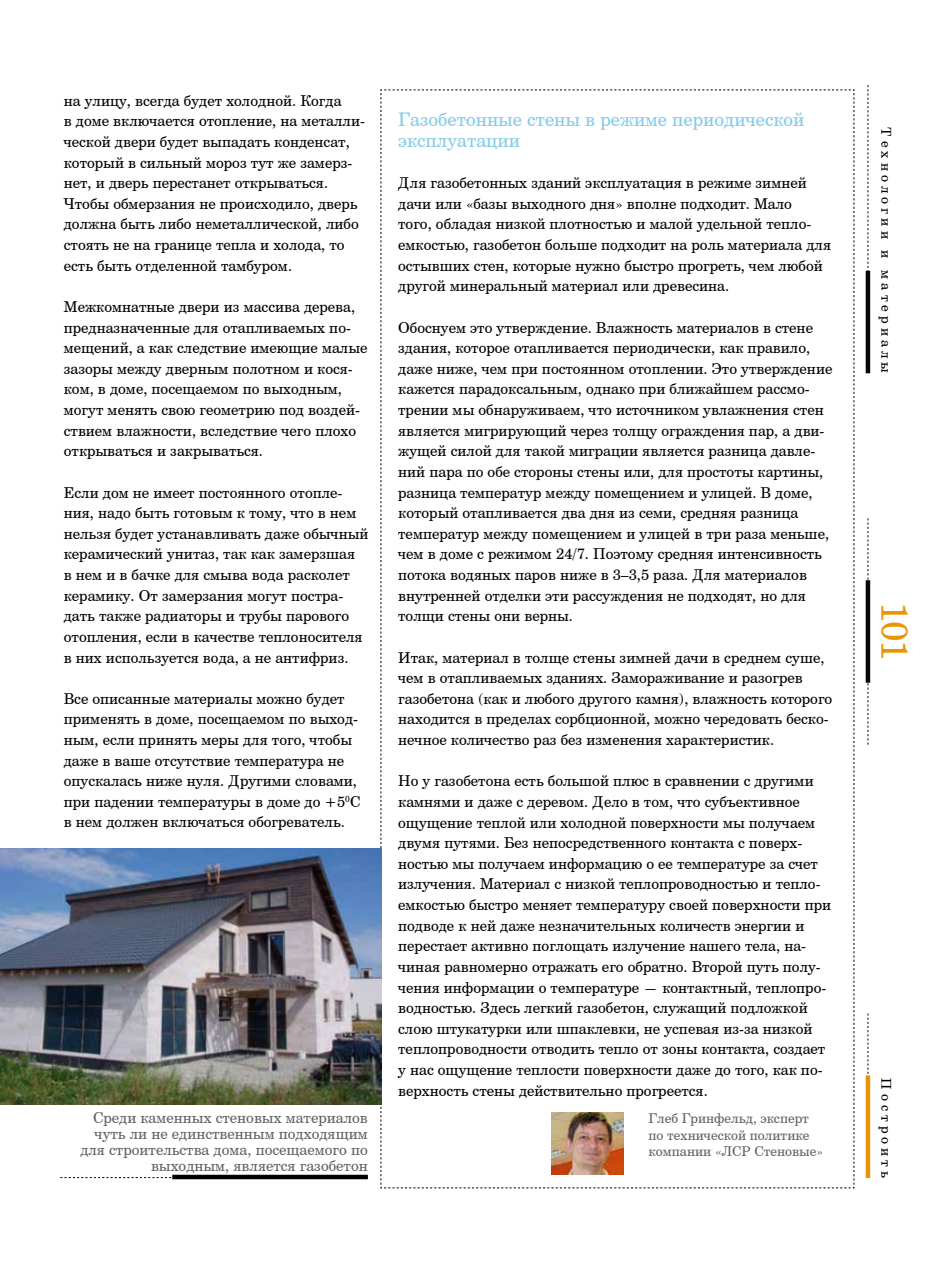
<style>
.page{position:relative;width:936px;height:1263px;background:#fff}
.page>*{position:absolute;margin:0;border:0;box-sizing:border-box;transform-origin:0 0}
.t1{font:37.5px "Century Schlbk Cyrillic BT";color:#e99500}
.t2{font:18.75px/20.7px "Century Schlbk Cyrillic BT";color:#83cbeb}
.t3{font:15px/20.5px "Century Schlbk Cyrillic BT";color:#000}
.t4{font:15px/16px "Century Schlbk Cyrillic BT";color:#626261;text-align:right}
.t5{font:13.5px/16.5px "Century Schlbk Cyrillic BT";color:#626261}
.t6{font:13.5px "Century Schlbk Cyrillic BT";letter-spacing:.3em;color:#000}
</style>
<div class="page">
<svg style="left:380px;top:89px;width:474px;height:1099px"></svg>
<img style="left:1px;top:848px;width:380px;height:256px">
<svg style="left:60px;top:1177px;width:112px;height:1px"></svg>
<hr style="left:172px;top:1175px;width:196px;height:4px;background:#000">
<img style="left:551px;top:1113px;width:72px;height:62px">
<svg style="left:867px;top:1013px;width:1px;height:61px"></svg>
<svg style="left:867px;top:518px;width:1px;height:227px"></svg>
<svg style="left:867px;top:85px;width:1px;height:186px"></svg>
<div style="left:865px;top:580px;width:5px;height:103px;background:#060a03"></div>
<div style="left:865px;top:271px;width:5px;height:102px;background:#060a03"></div>
<div style="left:865px;top:1075px;width:5px;height:103px;background:#e99500"></div>
<p class="t3" style="left:64px;top:90px;width:303px">на улицу, всегда будет холодной. Когда<br>в доме включается отопление, на металли&shy;ческой двери будет выпадать конденсат, который в сильный мороз тут же замерз&shy;нет, и дверь перестанет открываться.<br>Чтобы обмерзания не происходило, дверь должна быть либо неметаллической, либо стоять не на границе тепла и холода, то есть быть отделенной тамбуром.</p>
<p class="t3" style="left:64px;top:296px;width:305px">Межкомнатные двери из массива дерева, предназначенные для отапливаемых по&shy;мещений, а как следствие имеющие малые зазоры между дверным полотном и кося&shy;ком, в доме, посещаемом по выходным, могут менять свою геометрию под воздей&shy;ствием влажности, вследствие чего плохо открываться и закрываться.</p>
<p class="t3" style="left:64px;top:482px;width:306px">Если дом не имеет постоянного отопле&shy;ния, надо быть готовым к тому, что в нем нельзя будет устанавливать даже обычный керамический унитаз, так как замерзшая<br>в нем и в бачке для смыва вода расколет керамику. От замерзания могут постра&shy;дать также радиаторы и трубы парового отопления, если в качестве теплоносителя в них используется вода, а не антифриз.</p>
<p class="t3" style="left:64px;top:688px;width:298px">Все описанные материалы можно будет применять в доме, посещаемом по выход&shy;ным, если принять меры для того, чтобы даже в ваше отсутствие температура не опускалась ниже нуля. Другими словами, при падении температуры в доме до +5<sup>0</sup>С в нем должен включаться обогреватель.</p>
<p class="t2" style="left:398px;top:109px;width:408px">Газобетонные стены в режиме периодической эксплуатации</p>
<p class="t3" style="left:398px;top:172px;width:434px">Для газобетонных зданий эксплуатация в режиме зимней дачи или «базы выходного дня» вполне подходит. Мало<br>того, обладая низкой плотностью и малой удельной тепло&shy;емкостью, газобетон больше подходит на роль материала для остывших стен, которые нужно быстро прогреть, чем любой другой минеральный материал или древесина.</p>
<p class="t3" style="left:398px;top:317px;width:435px">Обоснуем это утверждение. Влажность материалов в стене здания, которое отапливается периодически, как правило, даже ниже, чем при постоянном отоплении. Это утверждение кажется парадоксальным, однако при ближайшем рассмо&shy;трении мы обнаруживаем, что источником увлажнения стен является мигрирующий через толщу ограждения пар, а дви&shy;жущей силой для такой миграции является разница давле&shy;ний пара по обе стороны стены или, для простоты картины, разница температур между помещением и улицей. В доме, который отапливается два дня из семи, средняя разница температур между помещением и улицей в три раза меньше, чем в доме с режимом 24/7. Поэтому средняя интенсивность потока водяных паров ниже в 3–3,5 раза. Для материалов внутренней отделки эти рассуждения не подходят, но для толщи стены они верны.</p>
<p class="t3" style="left:398px;top:647px;width:435px">Итак, материал в толще стены зимней дачи в среднем суше, чем в отапливаемых зданиях. Замораживание и разогрев газобетона (как и любого другого камня), влажность которого находится в пределах сорбционной, можно чередовать беско&shy;нечное количество раз без изменения характеристик.</p>
<p class="t3" style="left:398px;top:770px;width:434px">Но у газобетона есть большой плюс в сравнении с другими камнями и даже с деревом. Дело в том, что субъективное ощущение теплой или холодной поверхности мы получаем двумя путями. Без непосредственного контакта с поверх&shy;ностью мы получаем информацию о ее температуре за счет излучения. Материал с низкой теплопроводностью и тепло&shy;емкостью быстро меняет температуру своей поверхности при подводе к ней даже незначительных количеств энергии и перестает активно поглощать излучение нашего тела, на&shy;чиная равномерно отражать его обратно. Второй путь полу&shy;чения информации о температуре — контактный, теплопро&shy;водностью. Здесь легкий газобетон, служащий подложкой слою штукатурки или шпаклевки, не успевая из-за низкой теплопроводности отводить тепло от зоны контакта, создает у нас ощущение теплости поверхности даже до того, как по&shy;верхность стены действительно прогреется.</p>
<p class="t4" style="left:80px;top:1109px;width:289px">Среди каменных стеновых материалов чуть ли не единственным подходящим для строительства дома, посещаемого по выходным, является газобетон</p>
<p class="t5" style="left:648px;top:1110px;width:176px">Глеб Гринфельд, эксперт по технической политике компании «ЛСР Стеновые»</p>
<p class="t6" style="left:894px;top:127px;width:247px;rotate:90deg">Технологии и материалы</p>
<h1 class="t1" style="left:918px;top:602px;width:60px;rotate:90deg">101</h1>
<p class="t6" style="left:894px;top:1078px;width:101px;rotate:90deg">Построить</p>
</div>
